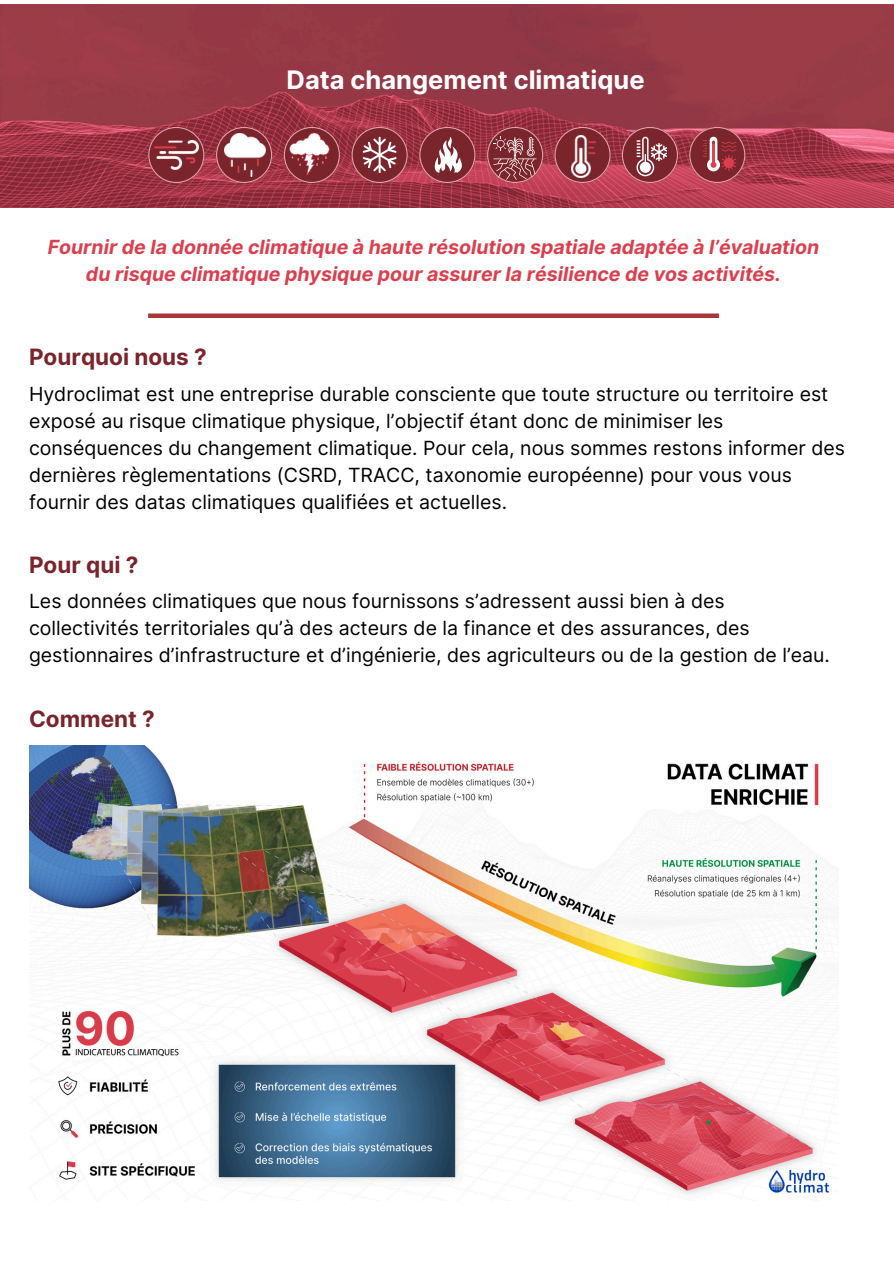
<style>
.page{position:relative;width:894px;height:1264px;background:#fff}
.page>*{position:absolute;margin:0;border:0;box-sizing:border-box;transform-origin:0 0}
.t1{font:700 25.5px "Inter";color:#fff}
.t2{font:700 22.5px "Inter";color:#7a252c}
.t3{font:19.5px/27px "Inter";color:#000}
.t4{font:italic 700 19.5px/27px "Inter";color:#db3f4d;text-align:center}
</style>
<div class="page">
<img style="left:29px;top:745px;width:806px;height:449px">
<img style="left:0;top:4px;width:893px;height:203px">
<svg style="left:148px;top:127px;width:56px;height:56px;background:#913742"></svg>
<img style="left:154px;top:140px;width:44px;height:29px">
<svg style="left:216px;top:127px;width:56px;height:56px"></svg>
<img style="left:225px;top:133px;width:40px;height:43px">
<svg style="left:351px;top:127px;width:56px;height:56px;background:#994a52"></svg>
<svg style="left:419px;top:127px;width:56px;height:56px;background:#9e4f58"></svg>
<svg style="left:554px;top:127px;width:56px;height:56px;background:#943642"></svg>
<img style="left:571px;top:135px;width:24px;height:43px">
<svg style="left:487px;top:127px;width:56px;height:56px;background:#994952"></svg>
<svg style="left:284px;top:127px;width:56px;height:56px"></svg>
<svg style="left:621px;top:127px;width:56px;height:56px;background:#9e4d57"></svg>
<svg style="left:689px;top:127px;width:56px;height:56px;background:#9e434e"></svg>
<div style="left:148px;top:313px;width:570px;height:5px;background:#aa3737"></div>
<p class="t1" style="left:286px;top:64px;width:359px">Data changement climatique</p>
<p class="t4" style="left:48px;top:234px;width:772px">Fournir de la donnée climatique à haute résolution spatiale adaptée à l’évaluation du risque climatique physique pour assurer la résilience de vos activités.</p>
<p class="t2" style="left:29px;top:343px;width:179px">Pourquoi nous ?</p>
<h3 class="t3" style="left:29px;top:380px;width:817px">Hydroclimat est une entreprise durable consciente que toute structure ou territoire est exposé au risque climatique physique, l’objectif étant donc de minimiser les conséquences du changement climatique. Pour cela, nous sommes restons informer des dernières règlementations (CSRD, TRACC, taxonomie européenne) pour vous vous fournir des datas climatiques qualifiées et actuelles.</h3>
<h1 class="t2" style="left:29px;top:551px;width:111px">Pour qui ?</h1>
<p class="t3" style="left:29px;top:587px;width:802px">Les données climatiques que nous fournissons s’adressent aussi bien à des collectivités territoriales qu’à des acteurs de la finance et des assurances, des gestionnaires d’infrastructure et d’ingénierie, des agriculteurs ou de la gestion de l’eau.</p>
<p class="t2" style="left:29px;top:705px;width:127px">Comment ?</p>
</div>
